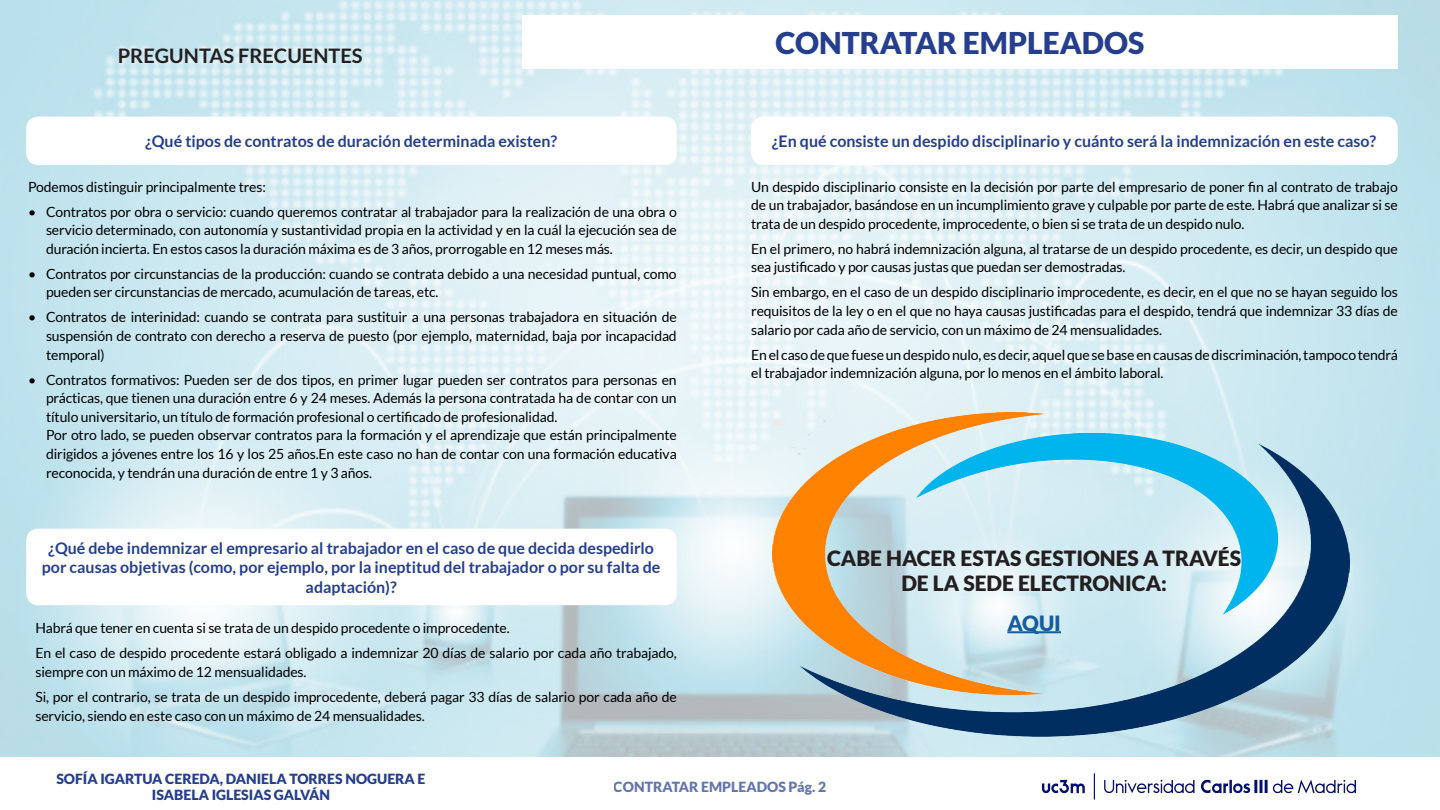
<style>
.page{position:relative;width:1440px;height:810px;background:#fff}
.page>*{position:absolute;margin:0;border:0;box-sizing:border-box;transform-origin:0 0}
.t1{font:900 30px "Lato";color:#253f8e}
.t2{font:900 21px "Lato";color:#231f20}
.t3{font:900 21px "Lato";color:#175d9e}
.t4{font:700 20px "Lato";color:#231f20}
.t5{font:700 16px/19.2px "Lato";color:#253f8e;text-align:center}
.t6{font:14px/18.6px "Lato";letter-spacing:-.01em;color:#000;text-align:justify}
.t7{font:900 14px "Lato";color:#253f8e}
</style>
<div class="page">
<img style="left:0;top:0;width:1440px;height:756px">
<img style="left:1042px;top:773px;width:314px;height:27px">
<div style="left:522px;top:15px;width:876px;height:53px;background:#fff"></div>
<div style="left:26px;top:529px;width:651px;height:76px;background:#fff;border-radius:12px"></div>
<div style="left:26px;top:117px;width:651px;height:48px;background:#fff;border-radius:12px"></div>
<div style="left:751px;top:117px;width:647px;height:48px;background:#fff;border-radius:12px"></div>
<img style="left:772px;top:413px;width:577px;height:324px">
<hr style="left:1007px;top:631px;width:54px;height:2px;background:#175d9e">
<p class="t4" style="left:118px;top:44px;width:246px">PREGUNTAS FRECUENTES</p>
<p class="t5" style="left:145px;top:132px;width:414px">¿Qué tipos de contratos de duración determinada existen?</p>
<p class="t6" style="left:28px;top:177px;width:239px">Podemos distinguir principalmente tres:</p>
<p class="t6" style="left:46px;top:202px;width:632px;text-indent:-18px">• Contratos por obra o servicio: cuando queremos contratar al trabajador para la realización de una obra o servicio determinado, con autonomía y sustantividad propia en la actividad y en la cuál la ejecución sea de duración incierta. En estos casos la duración máxima es de 3 años, prorrogable en 12 meses más.</p>
<p class="t6" style="left:46px;top:264px;width:632px;text-indent:-18px">• Contratos por circunstancias de la producción: cuando se contrata debido a una necesidad puntual, como pueden ser circunstancias de mercado, acumulación de tareas, etc.</p>
<p class="t6" style="left:46px;top:308px;width:632px;text-indent:-18px">• Contratos de interinidad: cuando se contrata para sustituir a una personas trabajadora en situación de suspensión de contrato con derecho a reserva de puesto (por ejemplo, maternidad, baja por incapacidad temporal)</p>
<p class="t6" style="left:46px;top:370px;width:632px;text-indent:-18px">• Contratos formativos: Pueden ser de dos tipos, en primer lugar pueden ser contratos para personas en prácticas, que tienen una duración entre 6 y 24 meses. Además la persona contratada ha de contar con un título universitario, un título de formación profesional o certificado de profesionalidad.</p>
<p class="t6" style="left:46px;top:426px;width:632px">Por otro lado, se pueden observar contratos para la formación y el aprendizaje que están principalmente dirigidos a jóvenes entre los 16 y los 25 años.En este caso no han de contar con una formación educativa reconocida, y tendrán una duración de entre 1 y 3 años.</p>
<p class="t5" style="left:42px;top:539px;width:620px">¿Qué debe indemnizar el empresario al trabajador en el caso de que decida despedirlo por causas objetivas (como, por ejemplo, por la ineptitud del trabajador o por su falta de adaptación)?</p>
<p class="t6" style="left:35px;top:619px;width:476px">Habrá que tener en cuenta si se trata de un despido procedente o improcedente.</p>
<p class="t6" style="left:35px;top:644px;width:643px">En el caso de despido procedente estará obligado a indemnizar 20 días de salario por cada año trabajado, siempre con un máximo de 12 mensualidades.</p>
<p class="t6" style="left:35px;top:688px;width:643px">Si, por el contrario, se trata de un despido improcedente, deberá pagar 33 días de salario por cada año de servicio, siendo en este caso con un máximo de 24 mensualidades.</p>
<p class="t1" style="left:776px;top:25px;width:370px">CONTRATAR EMPLEADOS</p>
<p class="t5" style="left:772px;top:132px;width:606px">¿En qué consiste un despido disciplinario y cuánto será la indemnización en este caso?</p>
<p class="t6" style="left:751px;top:177px;width:648px">Un despido disciplinario consiste en la decisión por parte del empresario de poner fin al contrato de trabajo de un trabajador, basándose en un incumplimiento grave y culpable por parte de este. Habrá que analizar si se trata de un despido procedente, improcedente, o bien si se trata de un despido nulo.</p>
<p class="t6" style="left:751px;top:239px;width:648px">En el primero, no habrá indemnización alguna, al tratarse de un despido procedente, es decir, un despido que sea justificado y por causas justas que puedan ser demostradas.</p>
<p class="t6" style="left:751px;top:283px;width:648px">Sin embargo, en el caso de un despido disciplinario improcedente, es decir, en el que no se hayan seguido los requisitos de la ley o en el que no haya causas justificadas para el despido, tendrá que indemnizar 33 días de salario por cada año de servicio, con un máximo de 24 mensualidades.</p>
<p class="t6" style="left:751px;top:345px;width:648px">En el caso de que fuese un despido nulo, es decir, aquel que se base en causas de discriminación, tampoco tendrá el trabajador indemnización alguna, por lo menos en el ámbito laboral.</p>
<p class="t2" style="left:827px;top:546px;width:416px">CABE HACER ESTAS GESTIONES A TRAVÉS</p>
<p class="t2" style="left:901px;top:571px;width:267px">DE LA SEDE ELECTRONICA:</p>
<p class="t3" style="left:1007px;top:611px;width:55px">AQUI</p>
<p class="t7" style="left:56px;top:770px;width:371px">SOFÍA IGARTUA CEREDA, DANIELA TORRES NOGUERA E</p>
<p class="t7" style="left:152px;top:787px;width:180px">ISABELA IGLESIAS GALVÁN</p>
<p class="t7" style="left:614px;top:778px;width:214px">CONTRATAR EMPLEADOS Pág. 2</p>
</div>
